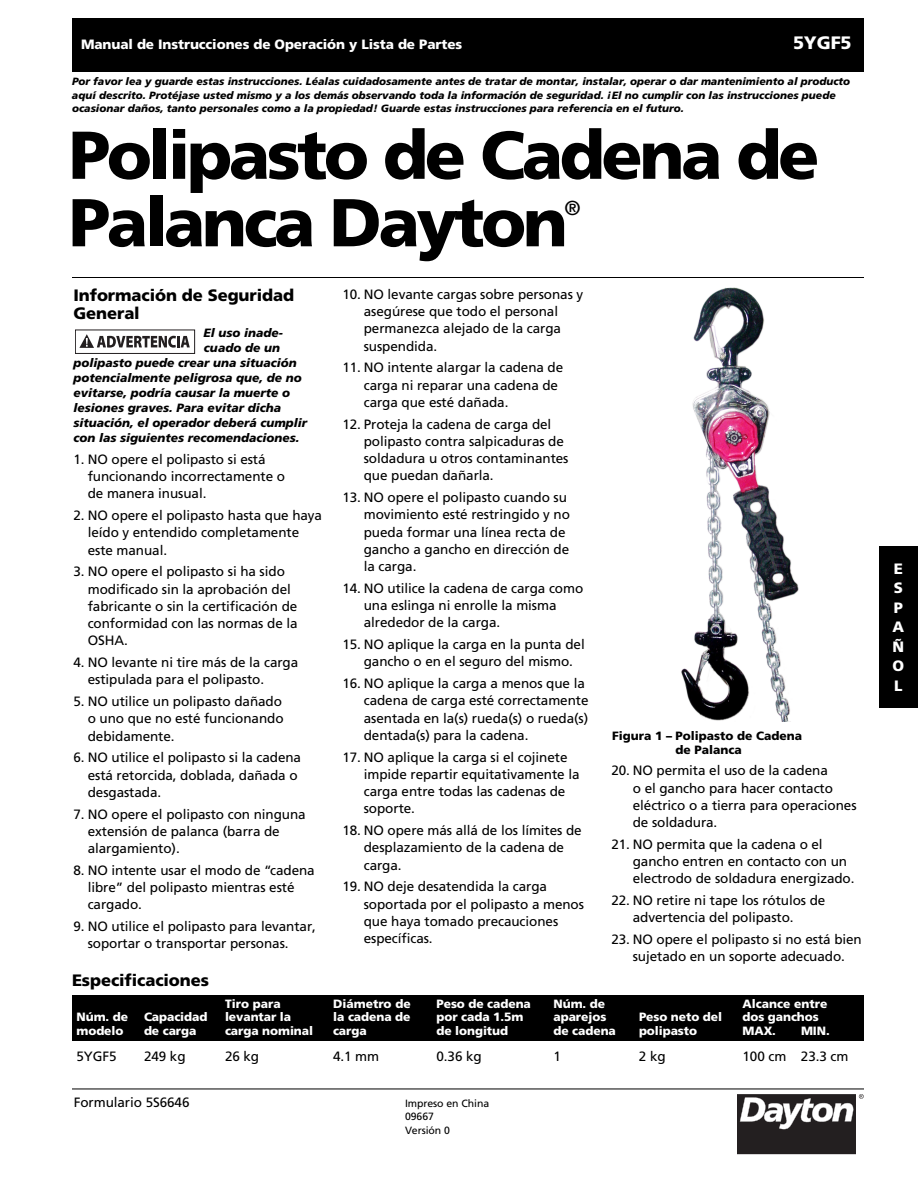
<style>
.page{position:relative;width:918px;height:1188px;background:#fff}
.page>*{position:absolute;margin:0;border:0;box-sizing:border-box;transform-origin:0 0}
.t1{font:900 67.5px/67.5px "Frutiger";letter-spacing:-.05em;color:#000}
.t2{font:20.25px "Frutiger";color:#000}
.t3{font:900 18px "Frutiger";letter-spacing:-.005em;color:#fff}
.t4{font:900 16.5px/18px "Frutiger";letter-spacing:-.005em;color:#000}
.t5{font:900 15px/19.5px "Frutiger";color:#fff;text-align:justify}
.t6{font:13.5px/17.2px "Frutiger";letter-spacing:-.005em;color:#000}
.t7{font:900 13.5px "Frutiger";letter-spacing:-.005em;color:#fff}
.t8{font:italic 900 12px "Frutiger";color:#000}
.t9{font:900 12px "Frutiger";letter-spacing:-.005em;color:#fff}
.t10{font:900 12px/13.5px "Frutiger";color:#000;text-align:center}
.t11{font:italic 900 10.5px/13.5px "Frutiger";color:#000}
.t12{font:10.5px/13.5px "Frutiger";letter-spacing:-.005em;color:#000}
</style>
<div class="page">
<div style="left:75px;top:330px;width:120px;height:24px;border:1px solid #231f20"></div>
<svg style="left:79px;top:334px;width:111px;height:14px"></svg>
<hr style="left:72px;top:277px;width:792px;height:1px;background:#000">
<div style="left:72px;top:18px;width:792px;height:54px;background:#000"></div>
<div style="left:879px;top:546px;width:39px;height:162px;background:#000"></div>
<hr style="left:72px;top:1089px;width:792px;height:1px;background:#000">
<div style="left:737px;top:1094px;width:127px;height:62px;background:#d4d3d4"></div>
<svg style="left:737px;top:1094px;width:127px;height:60px;background:#5d5a5b"></svg>
<img style="left:682px;top:287px;width:117px;height:434px">
<div style="left:72px;top:996px;width:792px;height:45px;background:#000"></div>
<p class="t7" style="left:81px;top:39px;width:383px">Manual de Instrucciones de Operación y Lista de Partes</p>
<h3 class="t3" style="left:793px;top:36px;width:60px">5YGF5</h3>
<p class="t11" style="left:72px;top:76px;width:780px">Por favor lea y guarde estas instrucciones. Léalas cuidadosamente antes de tratar de montar, instalar, operar o dar mantenimiento al producto aquí descrito. Protéjase usted mismo y a los demás observando toda la información de seguridad. ¡El no cumplir con las instrucciones puede ocasionar daños, tanto personales como a la propiedad! Guarde estas instrucciones para referencia en el futuro.</p>
<h1 class="t1" style="left:69px;top:127px;width:752px">Polipasto de Cadena de<br>Palanca Dayton</h1>
<h2 class="t2" style="left:565px;top:200px;width:18px">®</h2>
<p class="t4" style="left:73px;top:288px;width:222px">Información de Seguridad<br>General</p>
<p class="t8" style="left:203px;top:328px;width:81px">El uso inade-</p>
<p class="t8" style="left:204px;top:343px;width:78px">cuado de un</p>
<p class="t8" style="left:73px;top:358px;width:225px">polipasto puede crear una situación</p>
<p class="t8" style="left:73px;top:373px;width:230px">potencialmente peligrosa que, de no</p>
<p class="t8" style="left:73px;top:388px;width:218px">evitarse, podría causar la muerte o</p>
<p class="t8" style="left:73px;top:403px;width:209px">lesiones graves. Para evitar dicha</p>
<p class="t8" style="left:73px;top:418px;width:235px">situación, el operador deberá cumplir</p>
<p class="t8" style="left:73px;top:433px;width:227px">con las siguientes recomendaciones.</p>
<p class="t6" style="left:88px;top:452px;width:199px;text-indent:-14px">1. NO opere el polipasto si está funcionando incorrectamente o de manera inusual.</p>
<p class="t6" style="left:88px;top:508px;width:236px;text-indent:-14px">2. NO opere el polipasto hasta que haya leído y entendido completamente este manual.</p>
<p class="t6" style="left:88px;top:564px;width:211px;text-indent:-14px">3. NO opere el polipasto si ha sido modificado sin la aprobación del fabricante o sin la certificación de conformidad con las normas de la<br>OSHA.</p>
<p class="t6" style="left:88px;top:655px;width:212px;text-indent:-14px">4. NO levante ni tire más de la carga estipulada para el polipasto.</p>
<p class="t6" style="left:88px;top:694px;width:197px;text-align:justify;text-indent:-14px">5. NO utilice un polipasto dañado o uno que no esté funcionando debidamente.</p>
<p class="t6" style="left:88px;top:750px;width:215px;text-indent:-14px">6. NO utilice el polipasto si la cadena está retorcida, doblada, dañada o desgastada.</p>
<p class="t6" style="left:88px;top:806px;width:220px;text-indent:-14px">7. NO opere el polipasto con ninguna extensión de palanca (barra de alargamiento).</p>
<p class="t6" style="left:88px;top:863px;width:229px;text-indent:-14px">8. NO intente usar el modo de “cadena libre” del polipasto mientras esté cargado.</p>
<p class="t6" style="left:88px;top:919px;width:230px;text-indent:-14px">9. NO utilice el polipasto para levantar, soportar o transportar personas.</p>
<p class="t4" style="left:72px;top:972px;width:138px">Especificaciones</p>
<p class="t6" style="left:364px;top:287px;width:221px;text-indent:-21px">10. NO levante cargas sobre personas y asegúrese que todo el personal permanezca alejado de la carga suspendida.</p>
<p class="t6" style="left:364px;top:360px;width:201px;text-indent:-21px">11. NO intente alargar la cadena de carga ni reparar una cadena de carga que esté dañada.</p>
<p class="t6" style="left:364px;top:416px;width:206px;text-indent:-21px">12. Proteja la cadena de carga del polipasto contra salpicaduras de soldadura u otros contaminantes que puedan dañarla.</p>
<p class="t6" style="left:364px;top:490px;width:208px;text-indent:-21px">13. NO opere el polipasto cuando su movimiento esté restringido y no pueda formar una línea recta de gancho a gancho en dirección de la carga.</p>
<p class="t6" style="left:364px;top:581px;width:221px;text-indent:-21px">14. NO utilice la cadena de carga como una eslinga ni enrolle la misma alrededor de la carga.</p>
<p class="t6" style="left:364px;top:637px;width:222px;text-indent:-21px">15. NO aplique la carga en la punta del gancho o en el seguro del mismo.</p>
<p class="t6" style="left:364px;top:676px;width:226px;text-indent:-21px">16. NO aplique la carga a menos que la cadena de carga esté correctamente asentada en la(s) rueda(s) o rueda(s) dentada(s) para la cadena.</p>
<p class="t6" style="left:364px;top:749px;width:217px;text-indent:-21px">17. NO aplique la carga si el cojinete impide repartir equitativamente la carga entre todas las cadenas de soporte.</p>
<p class="t6" style="left:364px;top:823px;width:219px;text-indent:-21px">18. NO opere más allá de los límites de desplazamiento de la cadena de carga.</p>
<p class="t6" style="left:364px;top:879px;width:222px;text-indent:-21px">19. NO deje desatendida la carga soportada por el polipasto a menos que haya tomado precauciones específicas.</p>
<p class="t10" style="left:612px;top:730px;width:192px">Figura 1 – Polipasto de Cadena de Palanca</p>
<p class="t6" style="left:633px;top:763px;width:225px;text-indent:-21px">20. NO permita el uso de la cadena<br>o el gancho para hacer contacto eléctrico o a tierra para operaciones de soldadura.</p>
<p class="t6" style="left:633px;top:837px;width:223px;text-indent:-21px">21. NO permita que la cadena o el gancho entren en contacto con un electrodo de soldadura energizado.</p>
<p class="t6" style="left:633px;top:893px;width:194px;text-indent:-21px">22. NO retire ni tape los rótulos de advertencia del polipasto.</p>
<p class="t6" style="left:611px;top:932px;width:252px;text-align:center">23. NO opere el polipasto si no está bien sujetado en un soporte adecuado.</p>
<p class="t9" style="left:225px;top:999px;width:57px">Tiro para</p>
<p class="t9" style="left:333px;top:999px;width:79px">Diámetro de</p>
<p class="t9" style="left:436px;top:999px;width:96px">Peso de cadena</p>
<p class="t9" style="left:554px;top:999px;width:53px">Núm. de</p>
<p class="t9" style="left:743px;top:999px;width:87px">Alcance entre</p>
<p class="t9" style="left:77px;top:1012px;width:53px">Núm. de</p>
<p class="t9" style="left:144px;top:1012px;width:65px">Capacidad</p>
<p class="t9" style="left:225px;top:1012px;width:68px">levantar la</p>
<p class="t9" style="left:333px;top:1012px;width:79px">la cadena de</p>
<p class="t9" style="left:437px;top:1012px;width:88px">por cada 1.5m</p>
<p class="t9" style="left:554px;top:1012px;width:54px">aparejos</p>
<p class="t9" style="left:639px;top:1012px;width:85px">Peso neto del</p>
<p class="t9" style="left:743px;top:1012px;width:78px">dos ganchos</p>
<p class="t9" style="left:77px;top:1026px;width:49px">modelo</p>
<p class="t9" style="left:144px;top:1026px;width:54px">de carga</p>
<p class="t9" style="left:225px;top:1026px;width:90px">carga nominal</p>
<p class="t9" style="left:333px;top:1026px;width:35px">carga</p>
<p class="t9" style="left:437px;top:1026px;width:73px">de longitud</p>
<p class="t9" style="left:554px;top:1026px;width:64px">de cadena</p>
<p class="t9" style="left:639px;top:1026px;width:60px">polipasto</p>
<p class="t9" style="left:743px;top:1026px;width:35px">MAX.</p>
<p class="t9" style="left:801px;top:1026px;width:30px">MIN.</p>
<p class="t6" style="left:76px;top:1049px;width:42px">5YGF5</p>
<p class="t6" style="left:144px;top:1049px;width:43px">249 kg</p>
<p class="t6" style="left:225px;top:1049px;width:36px">26 kg</p>
<p class="t6" style="left:333px;top:1049px;width:48px">4.1 mm</p>
<p class="t6" style="left:437px;top:1049px;width:47px">0.36 kg</p>
<p class="t6" style="left:553px;top:1049px;width:9px">1</p>
<p class="t6" style="left:639px;top:1049px;width:28px">2 kg</p>
<p class="t6" style="left:742px;top:1049px;width:108px">100 cm 23.3 cm</p>
<p class="t6" style="left:74px;top:1095px;width:117px">Formulario 5S6646</p>
<p class="t12" style="left:405px;top:1097px;width:86px">Impreso en China<br>09667<br>Versión 0</p>
<p class="t5" style="left:893px;top:560px;width:13px">E S P A Ñ O L</p>
</div>
